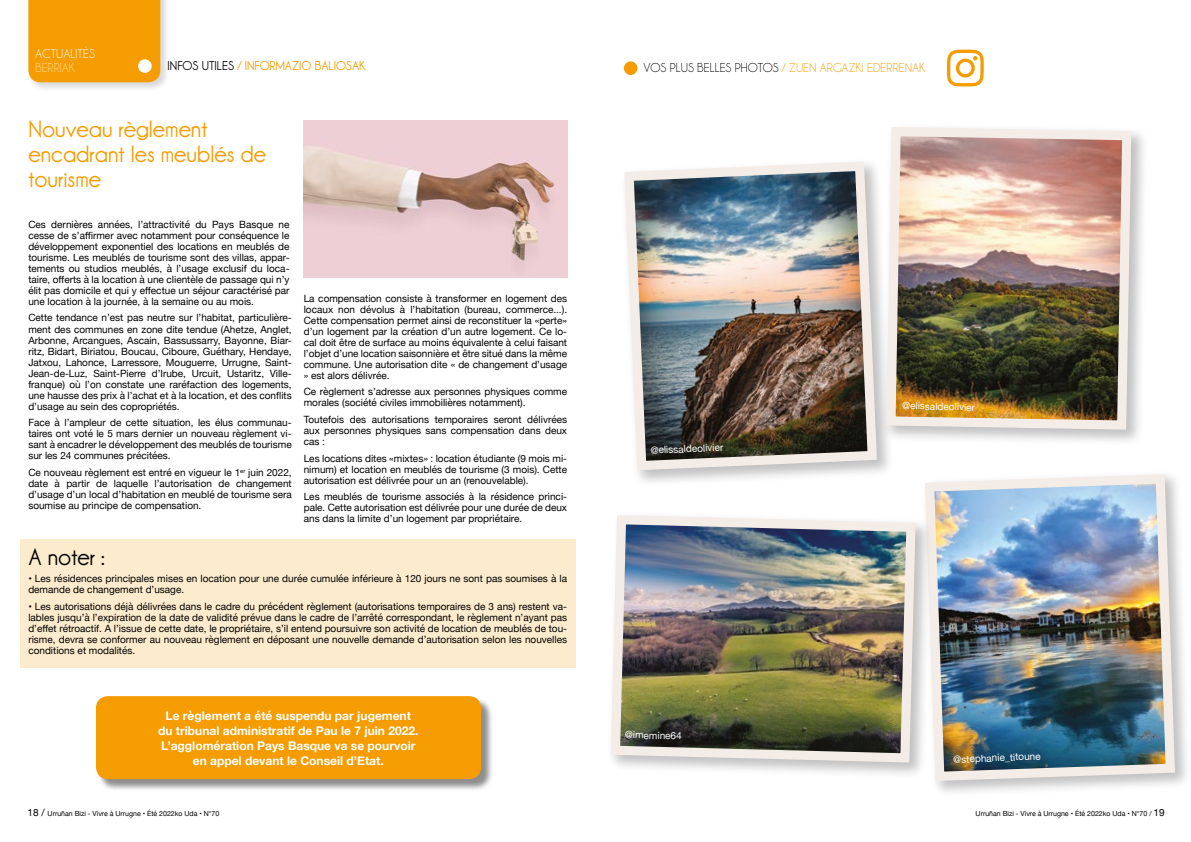
<style>
.page{position:relative;width:1191px;height:842px;background:#fff}
.page>*{position:absolute;margin:0;border:0;box-sizing:border-box;transform-origin:0 0}
.t1{font:700 24px/25px "Champagne&Limousines";color:#f59c00}
.t2{font:700 24px "Champagne&Limousines";color:#000}
.t3{font:13px "Champagne&Limousines";color:#f59c00}
.t4{font:700 13px "Champagne&Limousines";color:#f59c00}
.t5{font:13px "Champagne&Limousines";color:#fff}
.t6{font:13px "Champagne&Limousines";color:#ffdd93}
.t7{font:700 12px/15px "Helvetica Neue";color:#fff;text-align:center}
.t8{font:10px/11px "Helvetica Neue";color:#000;text-align:justify}
.t9{font:10px "Helvetica Neue";color:#fff}
.t10{font:7px "Helvetica Neue";color:#000}
.s1{color:#000}
.s2{font-size:10px}
</style>
<div class="page">
<div style="left:20px;top:539px;width:555px;height:129px;background:#fdebcd"></div>
<div style="left:98px;top:698px;width:396px;height:94px;background:#000;opacity:.45"></div>
<div style="left:96px;top:696px;width:385px;height:83px;background:#f59c00;border-radius:12px"></div>
<div style="left:27px;top:0;width:143px;height:92px;background:#000;opacity:.15"></div>
<div style="left:28px;top:0;width:132px;height:82px;background:#f59c00"></div>
<div style="left:138px;top:59px;width:14px;height:14px;background:#fff;border-radius:50%"></div>
<div style="left:620px;top:157px;width:274px;height:330px;background:#000;opacity:.25"></div>
<img style="left:620px;top:157px;width:261px;height:318px">
<div style="left:882px;top:123px;width:267px;height:324px;background:#000;opacity:.25"></div>
<img style="left:881px;top:123px;width:255px;height:311px">
<div style="left:920px;top:470px;width:271px;height:328px;background:#000;opacity:.25"></div>
<img style="left:920px;top:470px;width:259px;height:316px">
<div style="left:606px;top:511px;width:326px;height:269px;background:#000;opacity:.25"></div>
<img style="left:606px;top:511px;width:314px;height:256px">
<div style="left:624px;top:61px;width:13px;height:14px;background:#f59c00;border-radius:50%"></div>
<svg style="left:947px;top:50px;width:37px;height:36px"></svg>
<img style="left:304px;top:121px;width:263px;height:157px">
<h2 class="t5" style="left:35px;top:46px;width:61px">ACTUALITÉS</h2>
<h2 class="t6" style="left:35px;top:60px;width:42px">BERRIAK</h2>
<h2 class="t4" style="left:168px;top:59px;width:200px"><span class="s1">INFOS UTILES</span> / INFORMAZIO BALIOSAK</h2>
<h1 class="t1" style="left:28px;top:116px;width:239px">Nouveau règlement encadrant les meublés de tourisme</h1>
<p class="t8" style="left:28px;top:219px;width:263px">Ces dernières années, l’attractivité du Pays Basque ne cesse de s’affirmer avec notamment pour conséquence le développement exponentiel des locations en meublés de tourisme. Les meublés de tourisme sont des villas, appar&shy;tements ou studios meublés, à l’usage exclusif du loca&shy;taire, offerts à la location à une clientèle de passage qui n’y élit pas domicile et qui y effectue un séjour caractérisé par une location à la journée, à la semaine ou au mois.</p>
<p class="t8" style="left:28px;top:313px;width:265px">Cette tendance n’est pas neutre sur l’habitat, particulière&shy;ment des communes en zone dite tendue (Ahetze, Anglet, Arbonne, Arcangues, Ascain, Bassussarry, Bayonne, Biar&shy;ritz, Bidart, Biriatou, Boucau, Ciboure, Guéthary, Hendaye, Jatxou, Lahonce, Larressore, Mouguerre, Urrugne, Saint-Jean-de-Luz, Saint-Pierre d’Irube, Urcuit, Ustaritz, Ville&shy;franque) où l’on constate une raréfaction des logements, une hausse des prix à l’achat et à la location, et des conflits d’usage au sein des copropriétés.</p>
<p class="t8" style="left:28px;top:418px;width:265px">Face à l’ampleur de cette situation, les élus communau&shy;taires ont voté le 5 mars dernier un nouveau règlement vi&shy;sant à encadrer le développement des meublés de tourisme sur les 24 communes précitées.</p>
<p class="t8" style="left:28px;top:467px;width:265px">Ce nouveau règlement est entré en vigueur le 1<sup>er</sup> juin 2022, date à partir de laquelle l’autorisation de changement d’usage d’un local d’habitation en meublé de tourisme sera soumise au principe de compensation.</p>
<p class="t8" style="left:304px;top:293px;width:265px">La compensation consiste à transformer en logement des locaux non dévolus à l’habitation (bureau, commerce...).<br>Cette compensation permet ainsi de reconstituer la «perte» d’un logement par la création d’un autre logement. Ce lo&shy;cal doit être de surface au moins équivalente à celui faisant l’objet d’une location saisonnière et être situé dans la même commune. Une autorisation dite « de changement d’usage » est alors délivrée.</p>
<p class="t8" style="left:304px;top:387px;width:265px">Ce règlement s’adresse aux personnes physiques comme morales (société civiles immobilières notamment).</p>
<p class="t8" style="left:304px;top:414px;width:265px">Toutefois des autorisations temporaires seront délivrées aux personnes physiques sans compensation dans deux cas :</p>
<p class="t8" style="left:304px;top:453px;width:265px">Les locations dites «mixtes» : location étudiante (9 mois mi&shy;nimum) et location en meublés de tourisme (3 mois). Cette autorisation est délivrée pour un an (renouvelable).</p>
<p class="t8" style="left:304px;top:492px;width:265px">Les meublés de tourisme associés à la résidence princi&shy;pale. Cette autorisation est délivrée pour une durée de deux ans dans la limite d’un logement par propriétaire.</p>
<h1 class="t2" style="left:28px;top:544px;width:78px">A noter :</h1>
<p class="t8" style="left:28px;top:574px;width:540px">• Les résidences principales mises en location pour une durée cumulée inférieure à 120 jours ne sont pas soumises à la demande de changement d’usage.</p>
<p class="t8" style="left:28px;top:601px;width:540px">• Les autorisations déjà délivrées dans le cadre du précédent règlement (autorisations temporaires de 3 ans) restent va&shy;lables jusqu’à l’expiration de la date de validité prévue dans le cadre de l’arrêté correspondant, le règlement n’ayant pas d’effet rétroactif. A l’issue de cette date, le propriétaire, s’il entend poursuivre son activité de location de meublés de tou&shy;risme, devra se conformer au nouveau règlement en déposant une nouvelle demande d’autorisation selon les nouvelles conditions et modalités.</p>
<p class="t7" style="left:158px;top:708px;width:262px">Le règlement a été suspendu par jugement du tribunal administratif de Pau le 7 juin 2022.<br>L’agglomération Pays Basque va se pourvoir en appel devant le Conseil d’Etat.</p>
<h2 class="t3" style="left:643px;top:61px;width:283px"><span class="s1">VOS PLUS BELLES PHOTOS</span> / ZUEN ARGAZKI EDERRENAK</h2>
<p class="t9" style="left:650px;top:443px;width:74px;rotate:-3deg">@elissaldeolivier</p>
<p class="t9" style="left:625px;top:727px;width:58px;rotate:2deg">@imemine64</p>
<p class="t9" style="left:902px;top:398px;width:74px;rotate:2deg">@elissaldeolivier</p>
<p class="t9" style="left:953px;top:753px;width:89px;rotate:-3deg">@stephanie_titoune</p>
<p class="t10" style="left:28px;top:808px;width:193px"><span class="s2">18 /</span> Urruñan Bizi - Vivre à Urrugne • Été 2022ko Uda • N°70</p>
<p class="t10" style="left:975px;top:808px;width:191px">Urruñan Bizi - Vivre à Urrugne • Été 2022ko Uda • N°70 / <span class="s2">19</span></p>
</div>
